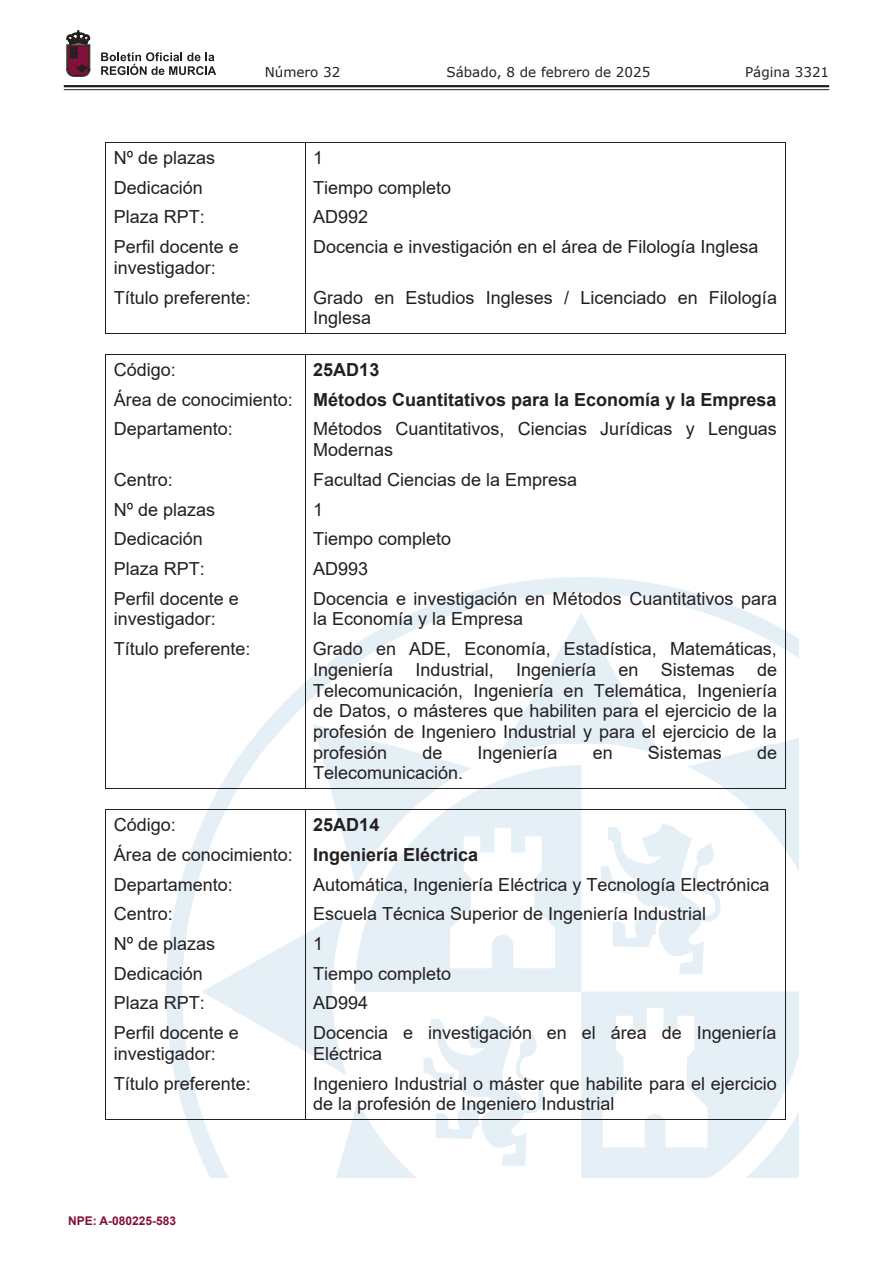
<style>
.page{position:relative;width:893px;height:1263px;background:#fff}
.page>*{position:absolute;margin:0;border:0;box-sizing:border-box;transform-origin:0 0}
.t1{font:18px/20.7px "Arial";color:#231f20}
.t2{font:700 18px/29.7px "Arial";color:#231f20}
.t3{font:13.5px "Verdana";color:#231f20}
.t4{font:700 12px "Arial";color:#830f3b}
.s1{font-weight:400}
.s2{font-weight:700}
</style>
<div class="page">
<hr style="left:64px;top:85px;width:765px;height:2px;background:#231f20">
<hr style="left:64px;top:89px;width:765px;height:1px;background:#231f20">
<svg style="left:101px;top:52px;width:115px;height:23px"></svg>
<svg style="left:67px;top:31px;width:23px;height:45px"></svg>
<img style="left:167px;top:577px;width:631px;height:601px">
<hr style="left:105px;top:142px;width:681px;height:1px;background:#231f20">
<hr style="left:105px;top:143px;width:1px;height:30px;background:#231f20">
<hr style="left:305px;top:143px;width:1px;height:30px;background:#231f20">
<hr style="left:785px;top:143px;width:1px;height:30px;background:#231f20">
<svg style="left:105px;top:173px;width:1px;height:29px"></svg>
<svg style="left:305px;top:173px;width:1px;height:29px"></svg>
<svg style="left:785px;top:173px;width:1px;height:29px"></svg>
<hr style="left:105px;top:202px;width:1px;height:30px;background:#231f20">
<hr style="left:305px;top:202px;width:1px;height:30px;background:#231f20">
<hr style="left:785px;top:202px;width:1px;height:30px;background:#231f20">
<hr style="left:105px;top:232px;width:1px;height:50px;background:#231f20">
<hr style="left:305px;top:232px;width:1px;height:50px;background:#231f20">
<hr style="left:785px;top:232px;width:1px;height:50px;background:#231f20">
<hr style="left:105px;top:282px;width:1px;height:51px;background:#231f20">
<hr style="left:105px;top:333px;width:200px;height:1px;background:#231f20">
<hr style="left:305px;top:282px;width:1px;height:51px;background:#231f20">
<hr style="left:306px;top:333px;width:479px;height:1px;background:#231f20">
<hr style="left:785px;top:282px;width:1px;height:51px;background:#231f20">
<hr style="left:105px;top:354px;width:681px;height:1px;background:#231f20">
<hr style="left:105px;top:355px;width:1px;height:30px;background:#231f20">
<hr style="left:305px;top:355px;width:1px;height:30px;background:#231f20">
<hr style="left:785px;top:355px;width:1px;height:30px;background:#231f20">
<svg style="left:105px;top:385px;width:1px;height:29px"></svg>
<svg style="left:305px;top:385px;width:1px;height:29px"></svg>
<svg style="left:785px;top:385px;width:1px;height:29px"></svg>
<hr style="left:105px;top:414px;width:1px;height:51px;background:#231f20">
<hr style="left:305px;top:414px;width:1px;height:51px;background:#231f20">
<hr style="left:785px;top:414px;width:1px;height:51px;background:#231f20">
<svg style="left:105px;top:465px;width:1px;height:29px"></svg>
<svg style="left:305px;top:465px;width:1px;height:29px"></svg>
<svg style="left:785px;top:465px;width:1px;height:29px"></svg>
<hr style="left:105px;top:494px;width:1px;height:30px;background:#231f20">
<hr style="left:305px;top:494px;width:1px;height:30px;background:#231f20">
<hr style="left:785px;top:494px;width:1px;height:30px;background:#231f20">
<hr style="left:105px;top:524px;width:1px;height:30px;background:#231f20">
<hr style="left:305px;top:524px;width:1px;height:30px;background:#231f20">
<hr style="left:785px;top:524px;width:1px;height:30px;background:#231f20">
<svg style="left:105px;top:554px;width:1px;height:29px"></svg>
<svg style="left:305px;top:554px;width:1px;height:29px"></svg>
<svg style="left:785px;top:554px;width:1px;height:29px"></svg>
<hr style="left:105px;top:583px;width:1px;height:51px;background:#231f20">
<hr style="left:305px;top:583px;width:1px;height:51px;background:#231f20">
<hr style="left:785px;top:583px;width:1px;height:51px;background:#231f20">
<hr style="left:105px;top:634px;width:1px;height:155px;background:#231f20">
<hr style="left:105px;top:788px;width:200px;height:1px;background:#231f20">
<hr style="left:305px;top:634px;width:1px;height:155px;background:#231f20">
<hr style="left:306px;top:788px;width:479px;height:1px;background:#231f20">
<hr style="left:785px;top:634px;width:1px;height:155px;background:#231f20">
<hr style="left:105px;top:809px;width:681px;height:1px;background:#231f20">
<hr style="left:105px;top:810px;width:1px;height:30px;background:#231f20">
<hr style="left:305px;top:810px;width:1px;height:30px;background:#231f20">
<hr style="left:785px;top:810px;width:1px;height:30px;background:#231f20">
<svg style="left:105px;top:840px;width:1px;height:29px"></svg>
<svg style="left:305px;top:840px;width:1px;height:29px"></svg>
<svg style="left:785px;top:840px;width:1px;height:29px"></svg>
<hr style="left:105px;top:869px;width:1px;height:30px;background:#231f20">
<hr style="left:305px;top:869px;width:1px;height:30px;background:#231f20">
<hr style="left:785px;top:869px;width:1px;height:30px;background:#231f20">
<hr style="left:105px;top:899px;width:1px;height:30px;background:#231f20">
<hr style="left:305px;top:899px;width:1px;height:30px;background:#231f20">
<hr style="left:785px;top:899px;width:1px;height:30px;background:#231f20">
<hr style="left:105px;top:929px;width:1px;height:30px;background:#231f20">
<hr style="left:305px;top:929px;width:1px;height:30px;background:#231f20">
<hr style="left:785px;top:929px;width:1px;height:30px;background:#231f20">
<svg style="left:105px;top:959px;width:1px;height:29px"></svg>
<svg style="left:305px;top:959px;width:1px;height:29px"></svg>
<svg style="left:785px;top:959px;width:1px;height:29px"></svg>
<hr style="left:105px;top:988px;width:1px;height:30px;background:#231f20">
<hr style="left:305px;top:988px;width:1px;height:30px;background:#231f20">
<hr style="left:785px;top:988px;width:1px;height:30px;background:#231f20">
<hr style="left:105px;top:1018px;width:1px;height:50px;background:#231f20">
<hr style="left:305px;top:1018px;width:1px;height:50px;background:#231f20">
<hr style="left:785px;top:1018px;width:1px;height:50px;background:#231f20">
<hr style="left:105px;top:1068px;width:1px;height:51px;background:#231f20">
<hr style="left:105px;top:1119px;width:200px;height:1px;background:#231f20">
<hr style="left:305px;top:1068px;width:1px;height:51px;background:#231f20">
<hr style="left:306px;top:1119px;width:479px;height:1px;background:#231f20">
<hr style="left:785px;top:1068px;width:1px;height:51px;background:#231f20">
<p class="t3" style="left:265px;top:62px;width:77px">Número 32</p>
<p class="t3" style="left:447px;top:62px;width:205px">Sábado, 8 de febrero de 2025</p>
<p class="t3" style="left:745px;top:62px;width:86px">Página 3321</p>
<p class="t1" style="left:114px;top:147px;width:103px">Nº de plazas</p>
<p class="t1" style="left:313px;top:147px;width:12px">1</p>
<p class="t1" style="left:114px;top:177px;width:91px">Dedicación</p>
<p class="t1" style="left:313px;top:177px;width:140px">Tiempo completo</p>
<p class="t1" style="left:114px;top:207px;width:93px">Plaza RPT:</p>
<p class="t1" style="left:313px;top:207px;width:56px">AD992</p>
<p class="t1" style="left:114px;top:236px;width:127px">Perfil docente e investigador:</p>
<p class="t1" style="left:313px;top:236px;width:447px">Docencia e investigación en el área de Filología Inglesa</p>
<p class="t1" style="left:114px;top:287px;width:138px">Título preferente:</p>
<p class="t1" style="left:313px;top:287px;width:465px">Grado en Estudios Ingleses / Licenciado en Filología<br>Inglesa</p>
<p class="t1" style="left:114px;top:359px;width:64px">Código:</p>
<p class="t2" style="left:114px;top:355px;width:664px;text-indent:199px">25AD13<br><span class="s1">Área de conocimiento:</span> Métodos Cuantitativos para la Economía y la Empresa<br><span class="s1">Departamento:</span></p>
<p class="t1" style="left:313px;top:419px;width:465px">Métodos Cuantitativos, Ciencias Jurídicas y Lenguas<br>Modernas</p>
<p class="t1" style="left:114px;top:469px;width:61px">Centro:</p>
<p class="t1" style="left:313px;top:469px;width:266px">Facultad Ciencias de la Empresa</p>
<p class="t1" style="left:114px;top:499px;width:103px">Nº de plazas</p>
<p class="t1" style="left:313px;top:499px;width:12px">1</p>
<p class="t1" style="left:114px;top:528px;width:91px">Dedicación</p>
<p class="t1" style="left:313px;top:528px;width:140px">Tiempo completo</p>
<p class="t1" style="left:114px;top:558px;width:93px">Plaza RPT:</p>
<p class="t1" style="left:313px;top:558px;width:56px">AD993</p>
<p class="t1" style="left:114px;top:588px;width:127px">Perfil docente e investigador:</p>
<p class="t1" style="left:313px;top:588px;width:465px">Docencia e investigación en Métodos Cuantitativos para la Economía y la Empresa</p>
<p class="t1" style="left:114px;top:638px;width:138px">Título preferente:</p>
<p class="t1" style="left:313px;top:638px;width:466px;text-align:justify">Grado en ADE, Economía, Estadística, Matemáticas, Ingeniería Industrial, Ingeniería en Sistemas de Telecomunicación, Ingeniería en Telemática, Ingeniería de Datos, o másteres que habiliten para el ejercicio de la profesión de Ingeniero Industrial y para el ejercicio de la profesión</p>
<p class="t1" style="left:422px;top:742px;width:22px">de</p>
<p class="t1" style="left:478px;top:742px;width:82px">Ingeniería</p>
<p class="t1" style="left:593px;top:742px;width:22px">en</p>
<p class="t1" style="left:648px;top:742px;width:76px">Sistemas</p>
<p class="t1" style="left:757px;top:742px;width:21px">de</p>
<p class="t1" style="left:313px;top:762px;width:152px">Telecomunicación.</p>
<p class="t1" style="left:114px;top:814px;width:64px">Código:</p>
<p class="t1" style="left:114px;top:810px;width:366px;line-height:29.7px;text-indent:199px"><span class="s2">25AD14<br></span>Área de conocimiento: <span class="s2">Ingeniería Eléctrica<br></span>Departamento:</p>
<p class="t1" style="left:313px;top:874px;width:458px">Automática, Ingeniería Eléctrica y Tecnología Electrónica</p>
<p class="t1" style="left:114px;top:903px;width:61px">Centro:</p>
<p class="t1" style="left:313px;top:903px;width:395px">Escuela Técnica Superior de Ingeniería Industrial</p>
<p class="t1" style="left:114px;top:933px;width:103px">Nº de plazas</p>
<p class="t1" style="left:313px;top:933px;width:12px">1</p>
<p class="t1" style="left:114px;top:963px;width:91px">Dedicación</p>
<p class="t1" style="left:313px;top:963px;width:140px">Tiempo completo</p>
<p class="t1" style="left:114px;top:993px;width:93px">Plaza RPT:</p>
<p class="t1" style="left:313px;top:993px;width:56px">AD994</p>
<p class="t1" style="left:114px;top:1022px;width:127px">Perfil docente e investigador:</p>
<p class="t1" style="left:313px;top:1022px;width:465px">Docencia e investigación en el área de Ingeniería<br>Eléctrica</p>
<p class="t1" style="left:114px;top:1073px;width:139px">Título preferente:</p>
<p class="t1" style="left:313px;top:1073px;width:465px">Ingeniero Industrial o máster que habilite para el ejercicio de la profesión de Ingeniero Industrial</p>
<p class="t4" style="left:68px;top:1212px;width:110px">NPE: A-080225-583</p>
</div>
